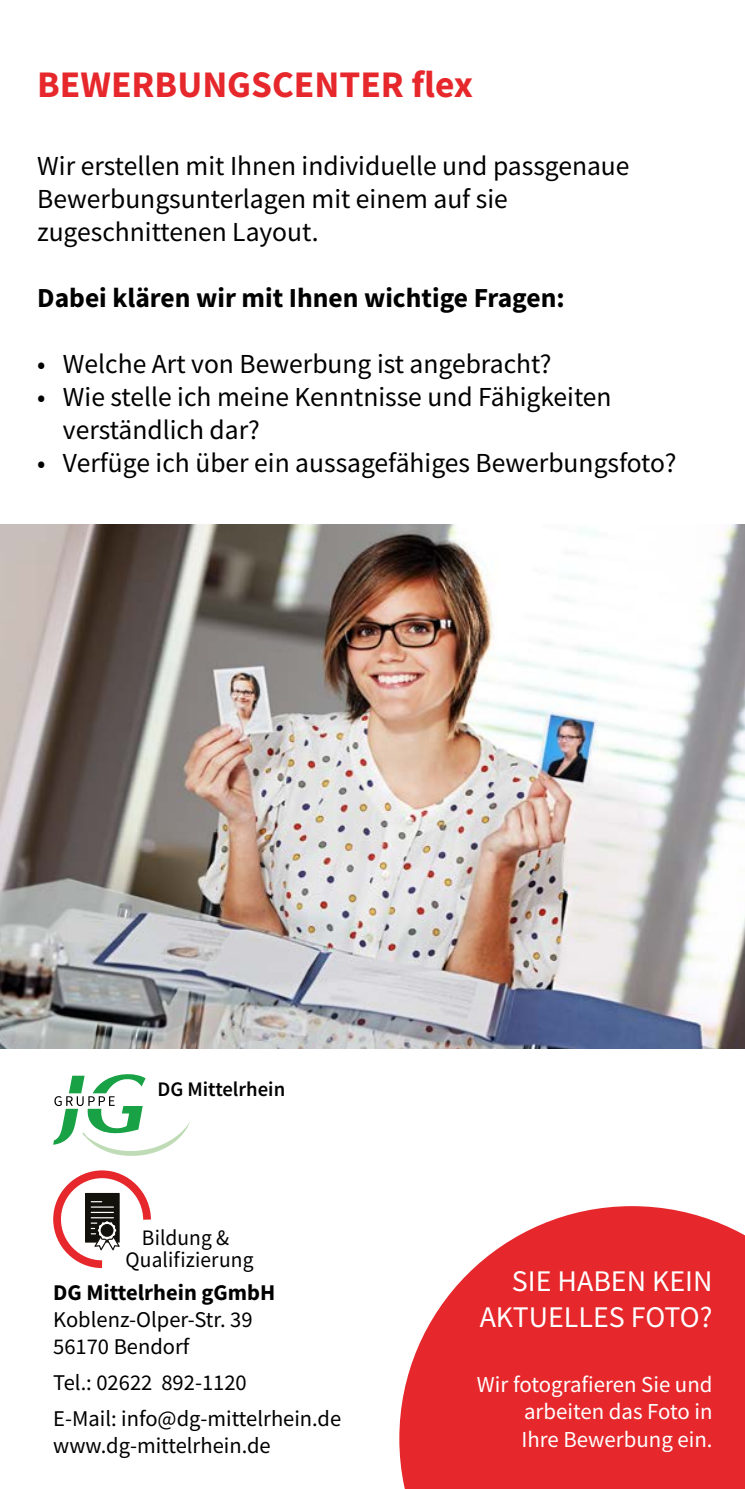
<style>
.page{position:relative;width:745px;height:1489px;background:#fff}
.page>*{position:absolute;margin:0;border:0;box-sizing:border-box;transform-origin:0 0}
.t1{font:700 37.5px "Source Sans Pro";color:#e6272b}
.t2{font:30px/36px "Source Sans Pro";color:#fff;text-align:right}
.t3{font:27.5px/33px "Source Sans Pro";color:#000}
.t4{font:700 27.5px "Source Sans Pro";color:#000}
.t5{font:22.75px/27.2px "Source Sans Pro";color:#fff;text-align:justify}
.t6{font:22.5px/27px "Source Sans Pro";color:#000}
.t7{font:700 22.5px "Source Sans Pro";color:#000}
.t8{font:22px/22px "Source Sans Pro";letter-spacing:.005em;color:#000;text-align:center}
.t9{font:600 20.75px "Source Sans Pro";color:#000}
</style>
<div class="page">
<svg style="left:399px;top:1206px;width:345px;height:282px;background:#e94447"></svg>
<img style="left:0;top:524px;width:744px;height:524px">
<svg style="left:57px;top:1170px;width:94px;height:99px"></svg>
<svg style="left:53px;top:1074px;width:137px;height:81px"></svg>
<h1 class="t1" style="left:37px;top:59px;width:437px">BEWERBUNGSCENTER flex</h1>
<p class="t3" style="left:37px;top:149px;width:593px">Wir erstellen mit Ihnen individuelle und passgenaue<br>Bewerbungsunterlagen mit einem auf sie zugeschnittenen Layout.</p>
<p class="t4" style="left:37px;top:279px;width:528px">Dabei klären wir mit Ihnen wichtige Fragen:</p>
<p class="t3" style="left:37px;top:347px;width:515px">• Welche Art von Bewerbung ist angebracht?</p>
<p class="t3" style="left:63px;top:380px;width:550px;text-indent:-26px">• Wie stelle ich meine Kenntnisse und Fähigkeiten verständlich dar?</p>
<p class="t3" style="left:37px;top:446px;width:640px">• Verfüge ich über ein aussagefähiges Bewerbungsfoto?</p>
<p class="t9" style="left:157px;top:1075px;width:129px">DG Mittelrhein</p>
<p class="t8" style="left:125px;top:1226px;width:129px">Bildung &amp;<br>Qualifizierung</p>
<p class="t7" style="left:53px;top:1276px;width:223px">DG Mittelrhein gGmbH</p>
<p class="t6" style="left:53px;top:1305px;width:201px">Koblenz-Olper-Str. 39<br>56170 Bendorf</p>
<p class="t6" style="left:53px;top:1363px;width:289px;line-height:36px">Tel.: 02622 892-1120<br>E-Mail: info@dg-mittelrhein.de</p>
<p class="t6" style="left:53px;top:1431px;width:219px">www.dg-mittelrhein.de</p>
<p class="t2" style="left:479px;top:1262px;width:234px">SIE HABEN KEIN<br>AKTUELLES FOTO?</p>
<p class="t5" style="left:521px;top:1370px;width:192px;text-indent:-44px">Wir fotografieren Sie und arbeiten das Foto in Ihre Bewerbung ein.</p>
</div>
